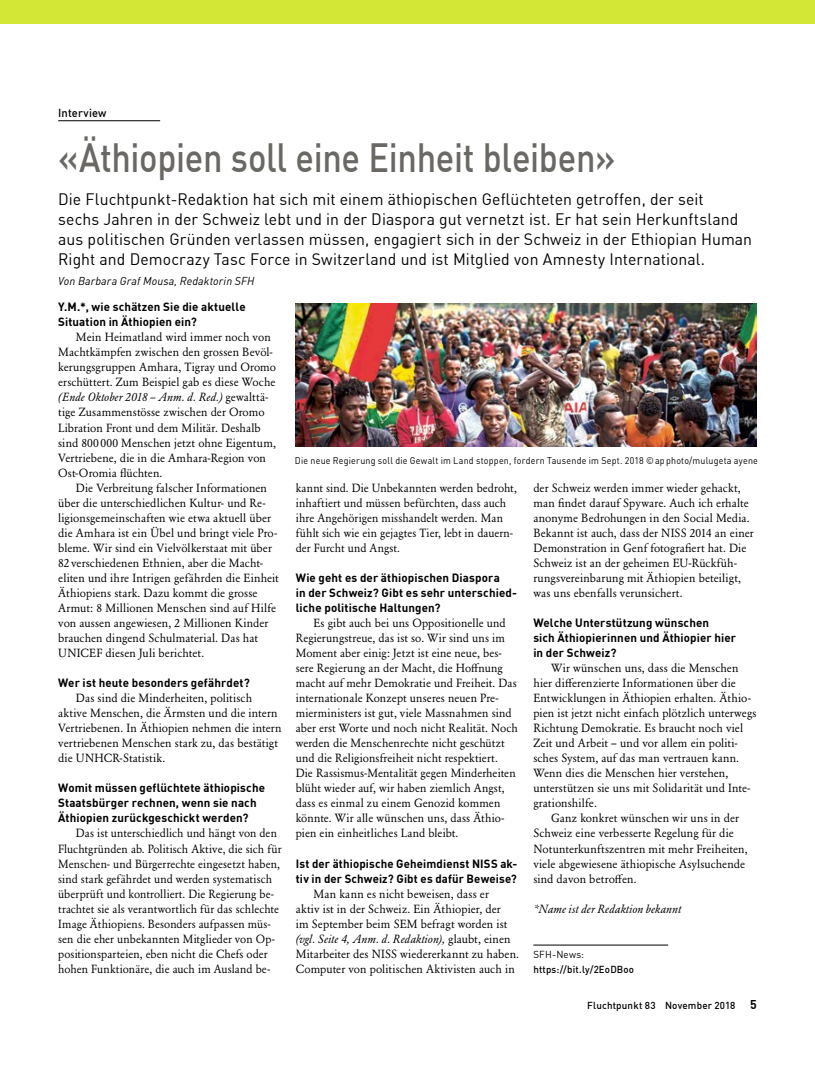
<style>
.page{position:relative;width:815px;height:1081px;background:#fff}
.page>*{position:absolute;margin:0;border:0;box-sizing:border-box;transform-origin:0 0}
.t1{font:500 40px "DIN Offc";letter-spacing:-.01em;color:#6a6864;scale:.86 1}
.t2{font:16.25px/20px "DIN Offc";letter-spacing:.005em;color:#000}
.t3{font:11.75px/15px "Garamond BE Pro";letter-spacing:.01em;color:#000}
.t4{font:11.75px/15px "Garamond BE Pro";letter-spacing:.01em;color:#000;scale:.96 1}
.t5{font:700 11.75px/15px "DIN Offc";letter-spacing:.01em;color:#000}
.t6{font:italic 11.75px "Garamond BE Pro";letter-spacing:.015em;color:#000}
.t7{font:500 11.5px "DIN Offc";letter-spacing:.01em;color:#000}
.t8{font:italic 11.25px "DIN Offc";letter-spacing:.01em;color:#000}
.t9{font:500 10px "DIN Offc";letter-spacing:.015em;color:#000}
.t10{font:10px "DIN Offc";letter-spacing:.025em;color:#000}
.t11{font:9.62px "DIN Offc";letter-spacing:.025em;color:#000;scale:.92 1}
.s1{font-style:italic}
.s2{font-weight:700;font-size:12.5px}
</style>
<div class="page">
<div style="left:0;top:0;width:815px;height:23px;background:#d3e736"></div>
<hr style="left:533px;top:945px;width:135px;height:1px;background:#000">
<hr style="left:58px;top:120px;width:102px;height:1px;background:#000">
<img style="left:296px;top:303px;width:460px;height:143px">
<p class="t7" style="left:58px;top:105px;width:50px">Interview</p>
<h1 class="t1" style="left:58px;top:132px;width:650px">«Äthiopien soll eine Einheit bleiben»</h1>
<p class="t2" style="left:58px;top:189px;width:695px">Die Fluchtpunkt-Redaktion hat sich mit einem äthiopischen Geflüchteten getroffen, der seit<br>sechs Jahren in der Schweiz lebt und in der Diaspora gut vernetzt ist. Er hat sein Herkunftsland aus politischen Gründen verlassen müssen, engagiert sich in der Schweiz in der Ethiopian Human Right and Democrazy Tasc Force in Switzerland und ist Mitglied von Amnesty International.</p>
<p class="t8" style="left:58px;top:274px;width:198px">Von Barbara Graf Mousa, Redaktorin SFH</p>
<p class="t5" style="left:58px;top:299px;width:189px">Y.M.*, wie schätzen Sie die aktuelle<br>Situation in Äthiopien ein?</p>
<p class="t3" style="left:58px;top:330px;width:219px;text-indent:18px">Mein Heimatland wird immer noch von Machtkämpfen zwischen den grossen Bevöl&shy;kerungsgruppen Amhara, Tigray und Oromo erschüttert. Zum Beispiel gab es diese Woche <span class="s1">(Ende Oktober 2018 – Anm. d. Red.)</span> gewalttä&shy;tige Zusammenstösse zwischen der Oromo Libration Front und dem Militär. Deshalb sind 800 000 Menschen jetzt ohne Eigentum, Vertriebene, die in die Amhara-Region von Ost-Oromia flüchten.</p>
<p class="t3" style="left:58px;top:480px;width:222px;text-indent:18px">Die Verbreitung falscher Informationen über die unterschiedlichen Kultur- und Re&shy;ligionsgemeinschaften wie etwa aktuell über die Amhara ist ein Übel und bringt viele Pro&shy;bleme. Wir sind ein Vielvölkerstaat mit über 82verschiedenen Ethnien, aber die Macht&shy;eliten und ihre Intrigen gefährden die Einheit Äthiopiens stark. Dazu kommt die grosse Armut: 8 Millionen Menschen sind auf Hilfe von aussen angewiesen, 2 Millionen Kinder brauchen dingend Schulmaterial. Das hat UNICEF diesen Juli berichtet.</p>
<p class="t5" style="left:58px;top:675px;width:193px">Wer ist heute besonders gefährdet?</p>
<p class="t3" style="left:58px;top:690px;width:225px;text-indent:18px">Das sind die Minderheiten, politisch aktive Menschen, die Ärmsten und die intern Vertriebenen. In Äthiopien nehmen die intern vertriebenen Menschen stark zu, das bestätigt die UNHCR-Statistik.</p>
<p class="t5" style="left:58px;top:780px;width:208px">Womit müssen geflüchtete äthiopische<br>Staatsbürger rechnen, wenn sie nach<br>Äthiopien zurückgeschickt werden?</p>
<p class="t4" style="left:58px;top:826px;width:234px;text-indent:18px">Das ist unterschiedlich und hängt von den Fluchtgründen ab. Politisch Aktive, die sich für Menschen- und Bürgerrechte eingesetzt haben, sind stark gefährdet und werden systematisch überprüft und kontrolliert. Die Regierung be&shy;trachtet sie als verantwortlich für das schlechte Image Äthiopiens. Besonders aufpassen müs&shy;sen die eher unbekannten Mitglieder von Op&shy;positionsparteien, eben nicht die Chefs oder hohen Funktionäre, die auch im Ausland be-</p>
<p class="t11" style="left:295px;top:454px;width:505px">Die neue Regierung soll die Gewalt im Land stoppen, fordern Tausende im Sept. 2018 ©ap photo/mulugeta ayene</p>
<p class="t4" style="left:296px;top:480px;width:232px">kannt sind. Die Unbekannten werden bedroht, inhaftiert und müssen befürchten, dass auch ihre Angehörigen misshandelt werden. Man fühlt sich wie ein gejagtes Tier, lebt in dauern&shy;der Furcht und Angst.</p>
<p class="t5" style="left:296px;top:570px;width:223px">Wie geht es der äthiopischen Diaspora<br>in der Schweiz? Gibt es sehr unterschied&shy;liche politische Haltungen?</p>
<p class="t3" style="left:296px;top:615px;width:224px;text-indent:18px">Es gibt auch bei uns Oppositionelle und Regierungstreue, das ist so. Wir sind uns im Moment aber einig: Jetzt ist eine neue, bes&shy;sere Regierung an der Macht, die Hoffnung macht auf mehr Demokratie und Freiheit. Das internationale Konzept unseres neuen Pre&shy;mierministers ist gut, viele Massnahmen sind aber erst Worte und noch nicht Realität. Noch werden die Menschenrechte nicht geschützt und die Religionsfreiheit nicht respektiert.<br>Die Rassismus-Mentalität gegen Minderheiten blüht wieder auf, wir haben ziemlich Angst, dass es einmal zu einem Genozid kommen könnte. Wir alle wünschen uns, dass Äthio&shy;pien ein einheitliches Land bleibt.</p>
<p class="t5" style="left:296px;top:856px;width:223px">Ist der äthiopische Geheimdienst NISS ak&shy;tiv in der Schweiz? Gibt es dafür Beweise?</p>
<p class="t3" style="left:296px;top:886px;width:225px;text-indent:18px">Man kann es nicht beweisen, dass er<br>aktiv ist in der Schweiz. Ein Äthiopier, der<br>im September beim SEM befragt worden ist <span class="s1">(vgl. Seite 4, Anm. d. Redaktion),</span> glaubt, einen Mitarbeiter des NISS wiedererkannt zu haben.<br>Computer von politischen Aktivisten auch in</p>
<p class="t3" style="left:533px;top:480px;width:222px">der Schweiz werden immer wieder gehackt, man findet darauf Spyware. Auch ich erhalte anonyme Bedrohungen in den Social Media.<br>Bekannt ist auch, dass der NISS 2014 an einer Demonstration in Genf fotografiert hat. Die Schweiz ist an der geheimen EU-Rückfüh&shy;rungsvereinbarung mit Äthiopien beteiligt, was uns ebenfalls verunsichert.</p>
<p class="t5" style="left:533px;top:615px;width:204px">Welche Unterstützung wünschen<br>sich Äthiopierinnen und Äthiopier hier in der Schweiz?</p>
<p class="t3" style="left:551px;top:660px;width:189px">Wir wünschen uns, dass die Menschen</p>
<p class="t3" style="left:533px;top:675px;width:204px">hier differenzierte Informationen über die</p>
<p class="t3" style="left:533px;top:690px;width:219px">Entwicklungen in Äthiopien erhalten. Äthio-</p>
<p class="t3" style="left:533px;top:705px;width:225px">pien ist jetzt nicht einfach plötzlich unterwegs</p>
<p class="t3" style="left:533px;top:720px;width:211px">Richtung Demokratie. Es braucht noch viel</p>
<p class="t3" style="left:533px;top:735px;width:206px">Zeit und Arbeit – und vor allem ein politi-</p>
<p class="t3" style="left:533px;top:750px;width:207px">sches System, auf das man vertrauen kann.</p>
<p class="t3" style="left:533px;top:765px;width:197px">Wenn dies die Menschen hier verstehen,</p>
<p class="t3" style="left:533px;top:781px;width:219px">unterstützen sie uns mit Solidarität und Inte-</p>
<p class="t3" style="left:533px;top:796px;width:65px">grationshilfe.</p>
<p class="t3" style="left:551px;top:811px;width:189px">Ganz konkret wünschen wir uns in der</p>
<p class="t3" style="left:533px;top:826px;width:202px">Schweiz eine verbesserte Regelung für die</p>
<p class="t3" style="left:533px;top:841px;width:216px">Notunterkunftszentren mit mehr Freiheiten,</p>
<p class="t3" style="left:533px;top:856px;width:213px">viele abgewiesene äthiopische Asylsuchende</p>
<p class="t3" style="left:533px;top:871px;width:105px">sind davon betroffen.</p>
<p class="t6" style="left:533px;top:901px;width:149px">*Name ist der Redaktion bekannt</p>
<p class="t10" style="left:533px;top:948px;width:52px">SFH-News:</p>
<p class="t9" style="left:533px;top:963px;width:102px">https://bit.ly/2EoDBoo</p>
<p class="t9" style="left:587px;top:999px;width:171px">Fluchtpunkt 83 November 2018 <span class="s2">5</span></p>
</div>
